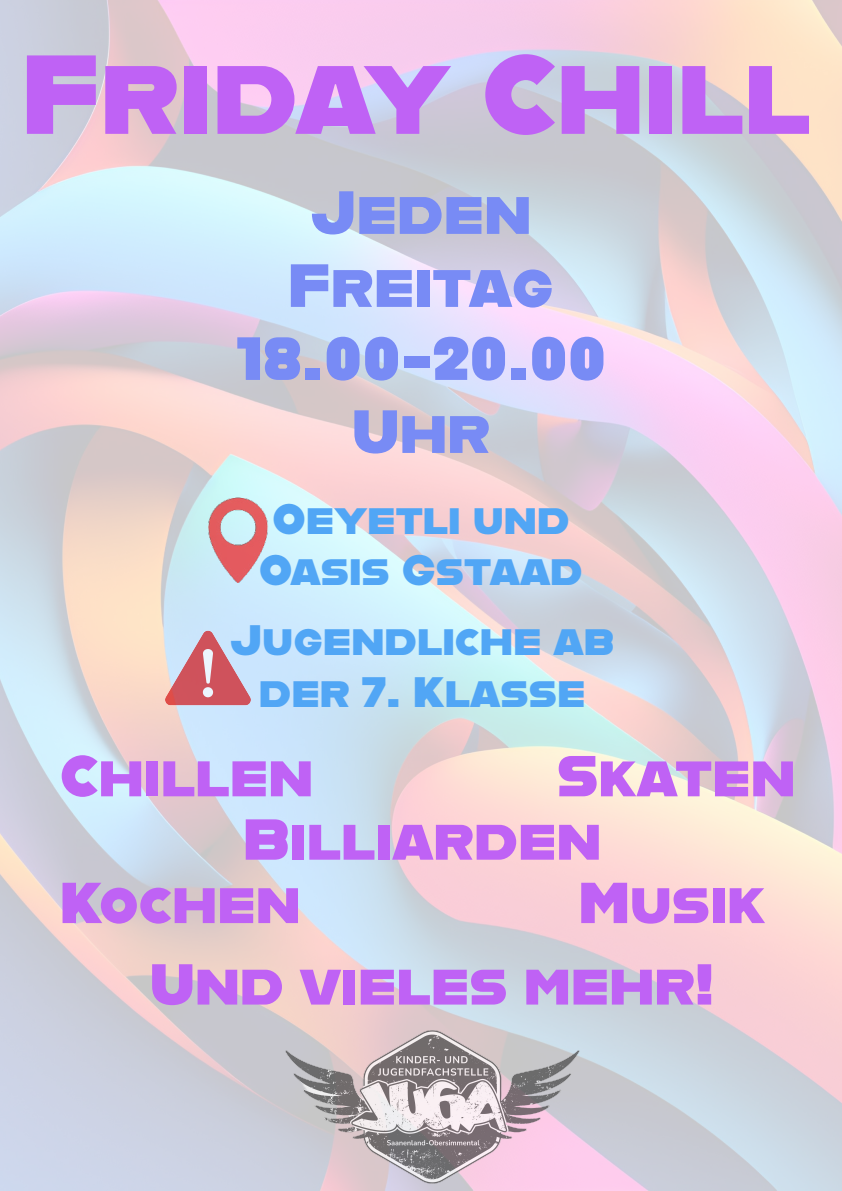
<style>
.page{position:relative;width:842px;height:1191px;background:#fff}
.page>*{position:absolute;margin:0;border:0;box-sizing:border-box;transform-origin:0 0}
.t1{font:112px "Alfarn";color:#bf62f5}
.t2{font:60.8px/73px "Alfarn";color:#788bf5;text-align:center}
.t3{font:57.8px "Alfarn";color:#bf62f5}
.t4{font:57.6px "Alfarn";color:#bf62f5}
.t5{font:42.6px/51px "Alfarn";color:#51a6f5;text-align:center}
</style>
<div class="page">
<img style="left:285px;top:1015px;width:294px;height:168px">
<img style="left:208px;top:497px;width:62px;height:86px">
<img style="left:148px;top:611px;width:120px;height:114px">
<h1 class="t1" style="left:22px;top:28px;width:790px">Friday Chill</h1>
<h2 class="t2" style="left:236px;top:173px;width:372px">Jeden<br>Freitag<br>18.00-20.00<br>Uhr</h2>
<p class="t5" style="left:259px;top:491px;width:325px">Oeyetli und<br>Oasis Gstaad</p>
<p class="t5" style="left:230px;top:613px;width:386px">Jugendliche ab der 7. Klasse</p>
<h3 class="t3" style="left:60px;top:741px;width:255px">Chillen</h3>
<h3 class="t4" style="left:558px;top:742px;width:239px">Skaten</h3>
<h3 class="t4" style="left:243px;top:805px;width:360px">Billiarden</h3>
<h3 class="t4" style="left:579px;top:868px;width:188px">Musik</h3>
<h3 class="t4" style="left:60px;top:868px;width:242px">Kochen</h3>
<h3 class="t4" style="left:150px;top:950px;width:566px">Und vieles mehr!</h3>
</div>
